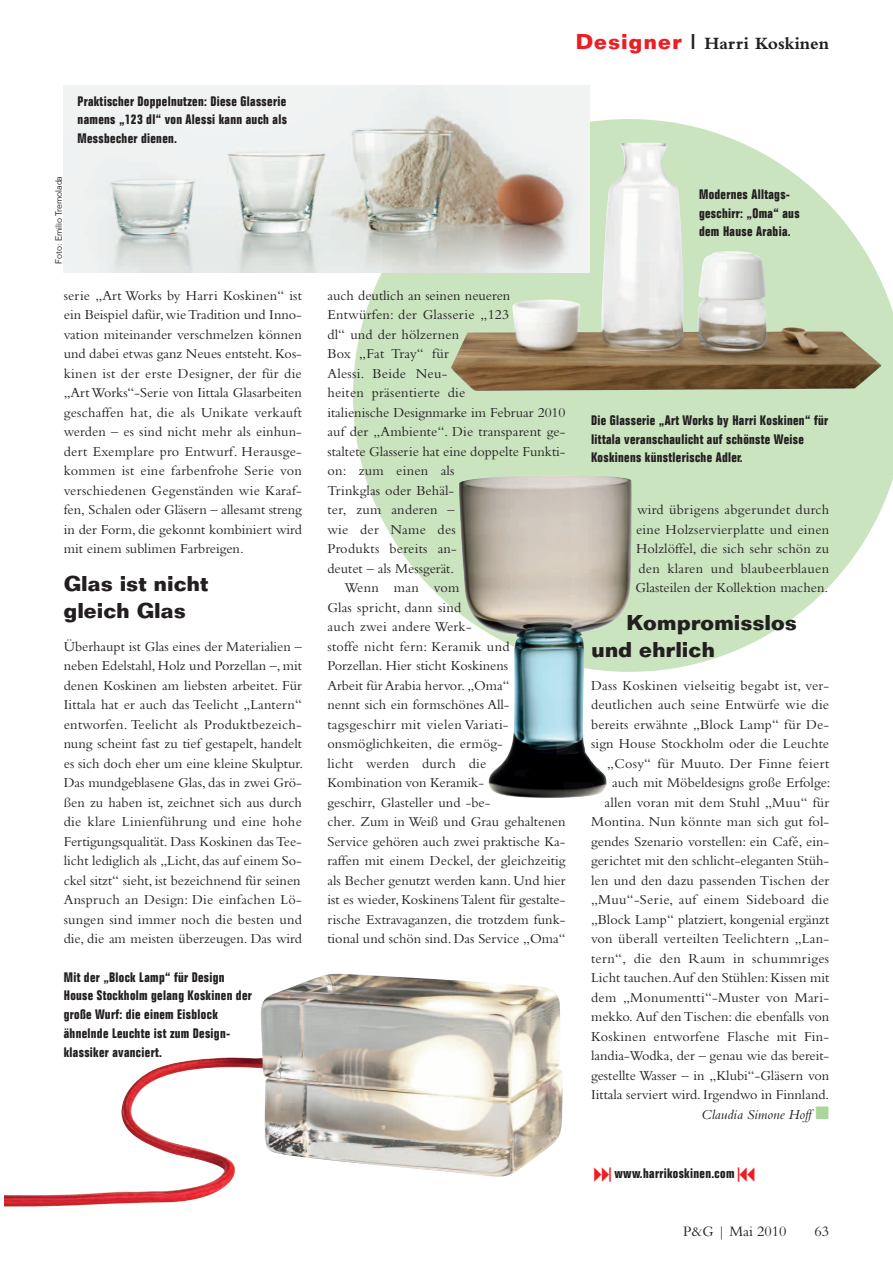
<style>
.page{position:relative;width:893px;height:1263px;background:#fff}
.page>*{position:absolute;margin:0;border:0;box-sizing:border-box;transform-origin:0 0}
.t1{font:700 21px/27px "Folio";color:#231f20}
.t2{font:700 18px "Bembo";color:#231f20}
.t3{font:15px "Bembo";color:#231f20}
.t4{font:14.25px/19.5px "Bembo";color:#231f20;text-align:justify}
.t5{font:14.25px "Bembo";letter-spacing:.02em;color:#231f20}
.t6{font:700 condensed 13.5px/18.8px "Folio";letter-spacing:.025em;color:#231f20}
.t7{font:300 9px "Folio";color:#231f20}
.s1{font-family:"Folio";font-size:21px;color:#ee1d23}
.s2{font-family:"Folio";font-size:21px}
.s3{font-style:italic}
.s4{color:#aad59b}
</style>
<div class="page">
<svg style="left:353px;top:119px;width:540px;height:553px;fill:#cae4c0"></svg>
<img style="left:64px;top:85px;width:525px;height:187px">
<img style="left:451px;top:142px;width:430px;height:249px">
<img style="left:5px;top:973px;width:558px;height:234px">
<img style="left:607px;top:598px;width:21px;height:27px">
<p class="t7" style="left:55px;top:264px;width:89px;rotate:-90deg">Foto: Emilio Tremolada</p>
<p class="t6" style="left:78px;top:93px;width:211px;text-align:justify">Praktischer Doppelnutzen: Diese Glasserie namens „123 dl“ von Alessi kann auch als Messbecher dienen.</p>
<p class="t4" style="left:64px;top:287px;width:240px">serie „Art Works by Harri Koskinen“ ist ein Beispiel dafür, wie Tradition und Inno&shy;vation miteinander verschmelzen können und dabei etwas ganz Neues entsteht. Kos&shy;kinen ist der erste Designer, der für die „Art Works“-Serie von Iittala Glasarbeiten geschaffen hat, die als Unikate verkauft werden – es sind nicht mehr als einhun&shy;dert Exemplare pro Entwurf. Herausge&shy;kommen ist eine farbenfrohe Serie von verschiedenen Gegenständen wie Karaf&shy;fen, Schalen oder Gläsern – allesamt streng in der Form, die gekonnt kombiniert wird mit einem sublimen Farbreigen.</p>
<h1 class="t1" style="left:64px;top:572px;width:146px">Glas ist nicht gleich Glas</h1>
<p class="t4" style="left:64px;top:638px;width:241px;text-align:left">Überhaupt ist Glas eines der Materialien – neben Edelstahl, Holz und Porzellan –, mit denen Koskinen am liebsten arbeitet. Für Iittala hat er auch das Teelicht „Lantern“ entworfen. Teelicht als Produktbezeich&shy;nung scheint fast zu tief gestapelt, handelt es sich doch eher um eine kleine Skulptur.<br>Das mundgeblasene Glas, das in zwei Grö&shy;ßen zu haben ist, zeichnet sich aus durch die klare Linienführung und eine hohe Fertigungsqualität. Dass Koskinen das Tee&shy;licht lediglich als „Licht, das auf einem So&shy;ckel sitzt“ sieht, ist bezeichnend für seinen Anspruch an Design: Die einfachen Lö&shy;sungen sind immer noch die besten und die, die am meisten überzeugen. Das wird</p>
<p class="t6" style="left:64px;top:969px;width:190px">Mit der „Block Lamp“ für Design<br>House Stockholm gelang Koskinen der große Wurf: die einem Eisblock ähnelnde Leuchte ist zum Design&shy;klassiker avanciert.</p>
<p class="t2" style="left:576px;top:37px;width:255px"><span class="s1">Designer</span> <span class="s2">|</span> Harri Koskinen</p>
<p class="t4" style="left:327px;top:287px;width:184px">auch deutlich an seinen neueren</p>
<p class="t5" style="left:327px;top:309px;width:183px">Entwürfen: der Glasserie „123</p>
<p class="t4" style="left:327px;top:326px;width:133px">dl“ und der hölzernen</p>
<p class="t5" style="left:327px;top:348px;width:123px">Box „Fat Tray“ für</p>
<p class="t5" style="left:327px;top:368px;width:122px">Alessi. Beide Neu-</p>
<p class="t5" style="left:327px;top:387px;width:140px">heiten präsentierte die</p>
<p class="t4" style="left:327px;top:404px;width:240px">italienische Designmarke im Februar 2010</p>
<p class="t4" style="left:327px;top:423px;width:240px">auf der „Ambiente“. Die transparent ge-</p>
<p class="t4" style="left:327px;top:443px;width:240px">staltete Glasserie hat eine doppelte Funkti-</p>
<p class="t5" style="left:327px;top:465px;width:129px">on: zum einen als</p>
<p class="t4" style="left:327px;top:482px;width:128px">Trinkglas oder Behäl-</p>
<p class="t5" style="left:327px;top:504px;width:129px">ter, zum anderen –</p>
<p class="t5" style="left:327px;top:524px;width:130px">wie der Name des</p>
<p class="t5" style="left:327px;top:543px;width:131px">Produkts bereits an-</p>
<p class="t4" style="left:327px;top:560px;width:128px">deutet – als Messgerät.</p>
<p class="t5" style="left:344px;top:582px;width:116px">Wenn man vom</p>
<p class="t4" style="left:327px;top:599px;width:135px">Glas spricht, dann sind</p>
<p class="t5" style="left:327px;top:621px;width:146px">auch zwei andere Werk-</p>
<p class="t5" style="left:327px;top:641px;width:184px">stoffe nicht fern: Keramik und</p>
<p class="t4" style="left:327px;top:657px;width:182px">Porzellan. Hier sticht Koskinens</p>
<p class="t4" style="left:327px;top:677px;width:184px">Arbeit für Arabia hervor. „Oma“</p>
<p class="t4" style="left:327px;top:696px;width:184px">nennt sich ein formschönes All-</p>
<p class="t5" style="left:327px;top:719px;width:183px">tagsgeschirr mit vielen Variati-</p>
<p class="t4" style="left:327px;top:735px;width:177px">onsmöglichkeiten, die ermög-</p>
<p class="t5" style="left:327px;top:758px;width:160px">licht werden durch die</p>
<p class="t4" style="left:327px;top:774px;width:158px">Kombination von Keramik-</p>
<p class="t4" style="left:327px;top:794px;width:165px">geschirr, Glasteller und -be-</p>
<p class="t4" style="left:327px;top:813px;width:240px">cher. Zum in Weiß und Grau gehaltenen</p>
<p class="t4" style="left:327px;top:833px;width:240px">Service gehören auch zwei praktische Ka-</p>
<p class="t4" style="left:327px;top:852px;width:240px">raffen mit einem Deckel, der gleichzeitig</p>
<p class="t4" style="left:327px;top:872px;width:240px">als Becher genutzt werden kann. Und hier</p>
<p class="t4" style="left:327px;top:891px;width:240px">ist es wieder, Koskinens Talent für gestalte-</p>
<p class="t4" style="left:327px;top:911px;width:240px">rische Extravaganzen, die trotzdem funk-</p>
<p class="t4" style="left:327px;top:930px;width:240px">tional und schön sind. Das Service „Oma“</p>
<p class="t6" style="left:699px;top:186px;width:102px">Modernes Alltags&shy;geschirr: „Oma“ aus dem Hause Arabia.</p>
<p class="t6" style="left:591px;top:412px;width:239px">Die Glasserie „Art Works by Harri Koskinen“ für<br>Iittala veranschaulicht auf schönste Weise<br>Koskinens künstlerische Adler.</p>
<p class="t4" style="left:636px;top:501px;width:195px">wird übrigens abgerundet durch eine Holzservierplatte und einen Holzlöffel, die sich sehr schön zu den klaren und blaubeerblauen Glasteilen der Kollektion machen.</p>
<h1 class="t1" style="left:591px;top:611px;width:207px;text-indent:35px">Kompromisslos und ehrlich</h1>
<p class="t4" style="left:591px;top:677px;width:241px;text-align:right">Dass Koskinen vielseitig begabt ist, ver&shy;deutlichen auch seine Entwürfe wie die bereits erwähnte „Block Lamp“ für De&shy;sign House Stockholm oder die Leuchte „Cosy“ für Muuto. Der Finne feiert auch mit Möbeldesigns große Erfolge: allen voran mit dem Stuhl „Muu“ für Montina. Nun könnte man sich gut fol&shy;gendes Szenario vorstellen: ein Café, ein&shy;gerichtet mit den schlicht-eleganten Stüh&shy;len und den dazu passenden Tischen der „Muu“-Serie, auf einem Sideboard die „Block Lamp“ platziert, kongenial ergänzt von überall verteilten Teelichtern „Lan&shy;tern“, die den Raum in schummriges Licht tauchen. Auf den Stühlen: Kissen mit dem „Monumentti“-Muster von Mari&shy;mekko. Auf den Tischen: die ebenfalls von Koskinen entworfene Flasche mit Fin&shy;landia-Wodka, der – genau wie das bereit&shy;gestellte Wasser – in „Klubi“-Gläsern von Iittala serviert wird. Irgendwo in Finnland.<br><span class="s3">Claudia Simone Hoff</span> <span class="s4">■</span></p>
<p class="t6" style="left:614px;top:1165px;width:122px">www.harrikoskinen.com</p>
<p class="t3" style="left:683px;top:1225px;width:105px">P&amp;G | Mai 2010</p>
<p class="t3" style="left:814px;top:1225px;width:16px">63</p>
</div>
